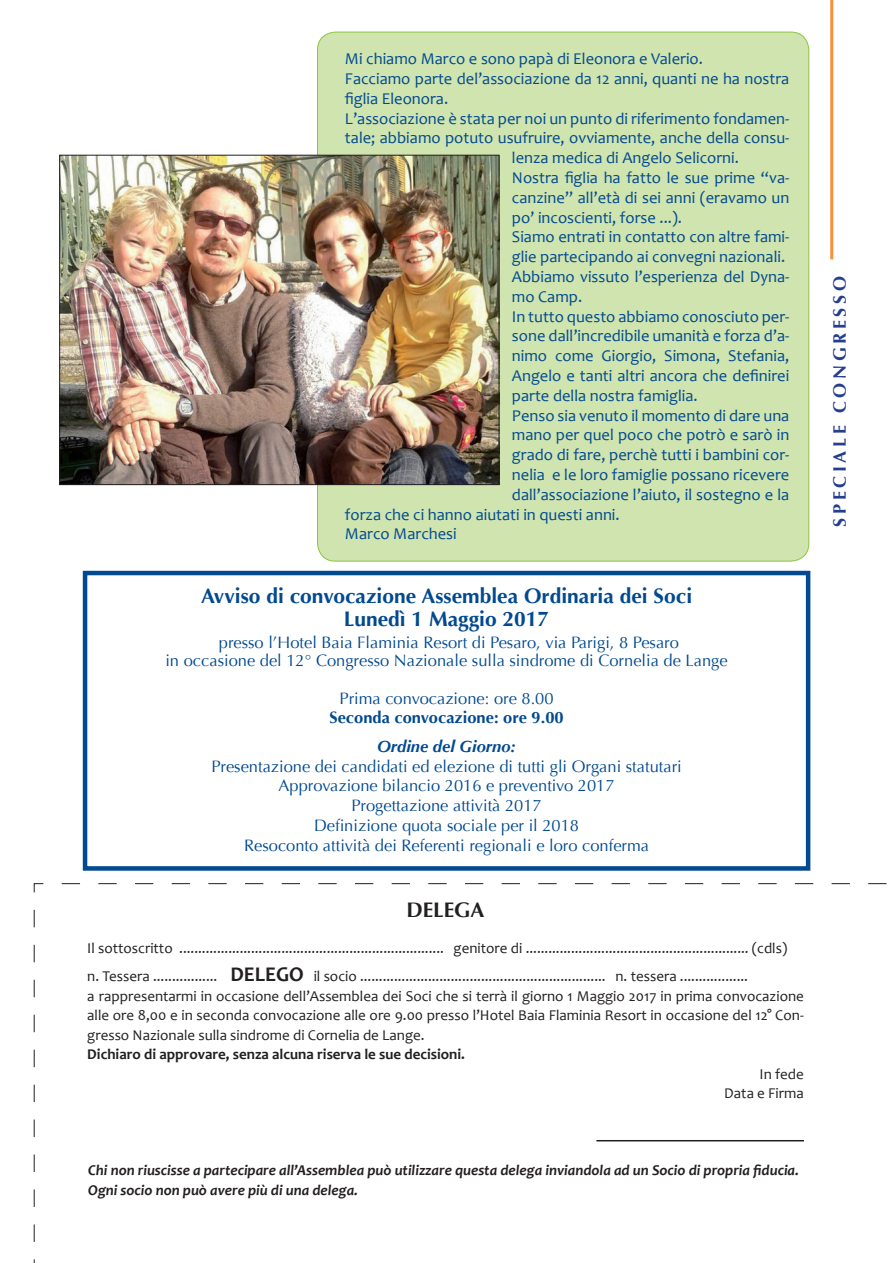
<style>
.page{position:relative;width:893px;height:1263px;background:#fff}
.page>*{position:absolute;margin:0;border:0;box-sizing:border-box;transform-origin:0 0}
.t1{font:700 21px/22.5px "Optima";color:#014990;text-align:center}
.t2{font:700 21px "Optima";color:#231f20}
.t3{font:700 18px "Optima";letter-spacing:.2em;color:#253f8e}
.t4{font:16.5px "Candara";color:#014990}
.t5{font:16.5px/19.8px "Optima";color:#014990;text-align:center}
.t6{font:700 16.5px "Optima";color:#014990}
.t7{font:italic 700 16.5px "Optima";color:#014990}
.t8{font:15px/19.5px "Candara";color:#231f20}
.t9{font:italic 700 15px/19.5px "Candara";color:#231f20}
.t10{font:700 15px "Candara";color:#231f20}
.s1{font-weight:700;font-size:21px}
</style>
<div class="page">
<div style="left:318px;top:32px;width:491px;height:529px;background:#cfe4ae;border-radius:18px"></div>
<img style="left:62px;top:157px;width:435px;height:326px">
<div style="left:60px;top:155px;width:439px;height:330px;border:1px solid #231f20"></div>
<div style="left:83px;top:571px;width:727px;height:300px;border:4px solid #014990"></div>
<hr style="left:596px;top:1140px;width:208px;height:1px;background:#231f20">
<hr style="left:830px;top:0;width:3px;height:259px;background:#f69238">
<p class="t4" style="left:345px;top:48px;width:359px">Mi chiamo Marco e sono papà di Eleonora e Valerio.</p>
<p class="t4" style="left:345px;top:68px;width:446px">Facciamo parte del’associazione da 12 anni, quanti ne ha nostra</p>
<p class="t4" style="left:345px;top:88px;width:105px">figlia Eleonora.</p>
<p class="t4" style="left:345px;top:108px;width:446px">L’associazione è stata per noi un punto di riferimento fondamen-</p>
<p class="t4" style="left:345px;top:128px;width:446px">tale; abbiamo potuto usufruire, ovviamente, anche della consu-</p>
<p class="t4" style="left:512px;top:147px;width:228px">lenza medica di Angelo Selicorni.</p>
<p class="t4" style="left:512px;top:167px;width:279px">Nostra figlia ha fatto le sue prime “va-</p>
<p class="t4" style="left:512px;top:187px;width:279px">canzine” all’età di sei anni (eravamo un</p>
<p class="t4" style="left:512px;top:207px;width:172px">po’ incoscienti, forse ...).</p>
<p class="t4" style="left:512px;top:227px;width:279px">Siamo entrati in contatto con altre fami-</p>
<p class="t4" style="left:512px;top:246px;width:275px">glie partecipando ai convegni nazionali.</p>
<p class="t4" style="left:512px;top:266px;width:279px">Abbiamo vissuto l’esperienza del Dyna-</p>
<p class="t4" style="left:512px;top:286px;width:72px">mo Camp.</p>
<p class="t4" style="left:512px;top:306px;width:279px">In tutto questo abbiamo conosciuto per-</p>
<p class="t4" style="left:512px;top:326px;width:279px">sone dall’incredibile umanità e forza d’a-</p>
<p class="t4" style="left:512px;top:345px;width:279px">nimo come Giorgio, Simona, Stefania,</p>
<p class="t4" style="left:512px;top:365px;width:279px">Angelo e tanti altri ancora che definirei</p>
<p class="t4" style="left:512px;top:385px;width:187px">parte della nostra famiglia.</p>
<p class="t4" style="left:512px;top:405px;width:279px">Penso sia venuto il momento di dare una</p>
<p class="t4" style="left:512px;top:425px;width:279px">mano per quel poco che potrò e sarò in</p>
<p class="t4" style="left:512px;top:444px;width:279px">grado di fare, perchè tutti i bambini cor-</p>
<p class="t4" style="left:512px;top:464px;width:279px">nelia e le loro famiglie possano ricevere</p>
<p class="t4" style="left:512px;top:484px;width:279px">dall’associazione l’aiuto, il sostegno e la</p>
<p class="t4" style="left:345px;top:504px;width:276px">forza che ci hanno aiutati in questi anni.</p>
<p class="t4" style="left:345px;top:524px;width:113px">Marco Marchesi</p>
<p class="t1" style="left:201px;top:585px;width:493px">Avviso di convocazione Assemblea Ordinaria dei Soci<br>Lunedì 1 Maggio 2017</p>
<p class="t5" style="left:165px;top:633px;width:564px;line-height:18px">presso l’Hotel Baia Flaminia Resort di Pesaro, via Parigi, 8 Pesaro<br>in occasione del 12° Congresso Nazionale sulla sindrome di Cornelia de Lange</p>
<p class="t5" style="left:340px;top:688px;width:216px">Prima convocazione: ore 8.00</p>
<p class="t6" style="left:329px;top:708px;width:236px">Seconda convocazione: ore 9.00</p>
<p class="t7" style="left:377px;top:736px;width:141px">Ordine del Giorno:</p>
<p class="t5" style="left:211px;top:756px;width:472px">Presentazione dei candidati ed elezione di tutti gli Organi statutari Approvazione bilancio 2016 e preventivo 2017<br>Progettazione attività 2017<br>Definizione quota sociale per il 2018<br>Resoconto attività dei Referenti regionali e loro conferma</p>
<p class="t2" style="left:406px;top:897px;width:79px">DELEGA</p>
<p class="t8" style="left:87px;top:934px;width:701px;line-height:28px">Il sottoscritto ...................................................................... genitore di ........................................................... (cdls) n. Tessera ................. <span class="s1">DELEGO</span> il socio ................................................................. n. tessera ..................</p>
<p class="t8" style="left:87px;top:986px;width:718px;text-align:justify">a rappresentarmi in occasione dell’Assemblea dei Soci che si terrà il giorno 1 Maggio 2017 in prima convocazione alle ore 8,00 e in seconda convocazione alle ore 9.00 presso l’Hotel Baia Flaminia Resort in occasione del 12° Con&shy;gresso Nazionale sulla sindrome di Cornelia de Lange.</p>
<p class="t10" style="left:87px;top:1045px;width:379px">Dichiaro di approvare, senza alcuna riserva le sue decisioni.</p>
<p class="t8" style="left:724px;top:1064px;width:81px;text-align:right">In fede<br>Data e Firma</p>
<p class="t9" style="left:88px;top:1160px;width:712px">Chi non riuscisse a partecipare all’Assemblea può utilizzare questa delega inviandola ad un Socio di propria fiducia.<br>Ogni socio non può avere più di una delega.</p>
<p class="t3" style="left:829px;top:527px;width:250px;rotate:-90deg">SPECIALE CON GRESSO</p>
</div>
